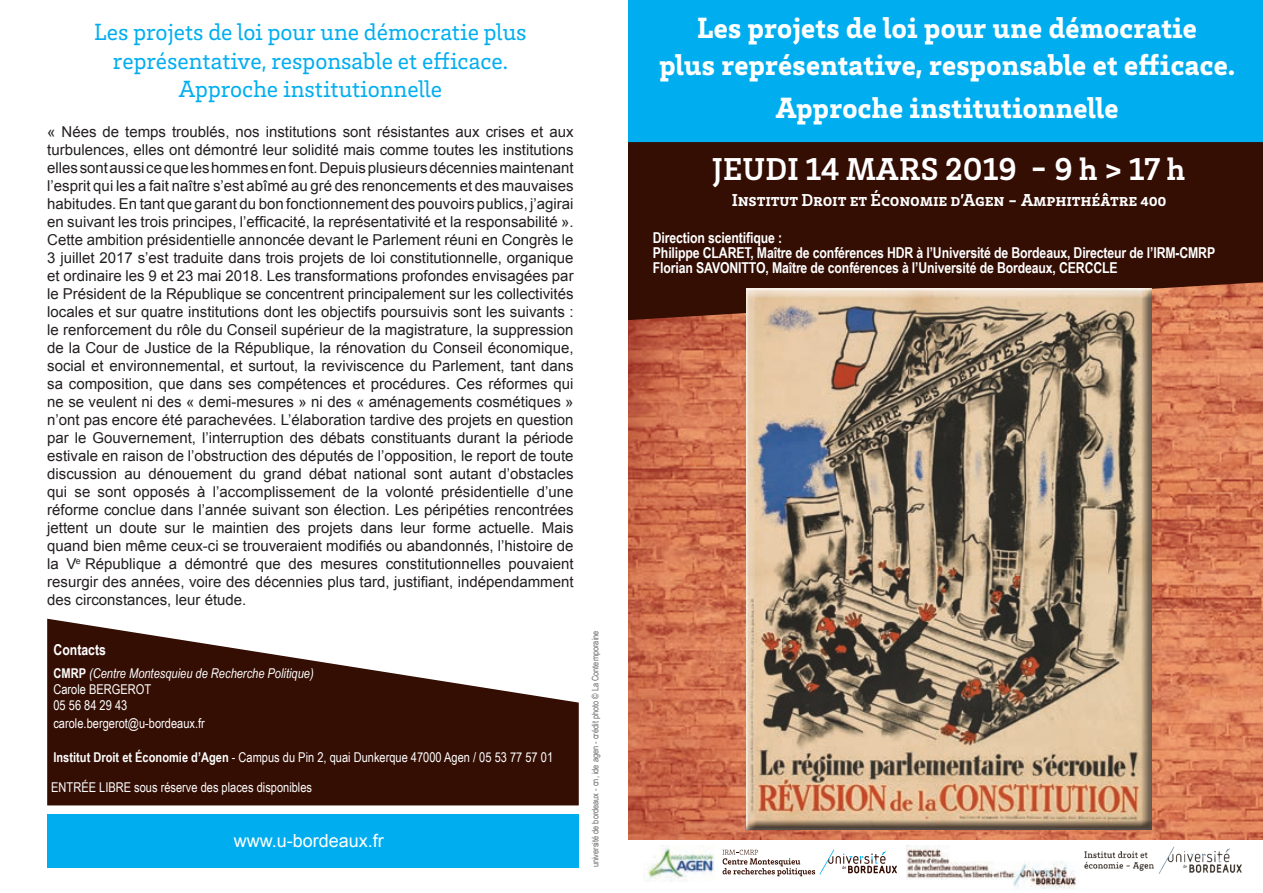
<style>
.page{position:relative;width:1263px;height:893px;background:#fff}
.page>*{position:absolute;margin:0;border:0;box-sizing:border-box;transform-origin:0 0}
.t1{font:700 32.4px "Brix Slab";color:#fff}
.t2{font:900 30px/36.9px "Brix Slab";letter-spacing:.01em;color:#fff;text-align:center}
.t3{font:24px/28.8px "Brix Slab";color:#00aeef;text-align:center}
.t4{font:18px "Arial";color:#fff}
.t5{font:700 17.7px "Brix Slab";letter-spacing:-.01em;color:#fff}
.t6{font:15px/18px "Arial";color:#231f20}
.t7{font:700 15px/15px "Arial Narrow";letter-spacing:-.01em;color:#fff}
.t8{font:15px/18px "Arial";color:#fff}
.t9{font:13.5px "Arial Narrow";color:#fff}
.t10{font:italic 13.5px/16.2px "Arial Narrow";color:#fff}
.t11{font:9px "Arial Narrow";color:#231f20}
.s1{font-weight:700;font-style:normal}
.s2{font-style:normal}
.s3{font-weight:700}
</style>
<div class="page">
<img style="left:628px;top:334px;width:635px;height:506px">
<div style="left:628px;top:0;width:635px;height:142px;background:#00aeef"></div>
<svg style="left:628px;top:142px;width:635px;height:192px;background:#3f1408"></svg>
<img style="left:643px;top:845px;width:71px;height:37px">
<div style="left:746px;top:288px;width:408px;height:543px;background:#231f20;opacity:.75"></div>
<img style="left:906px;top:845px;width:170px;height:44px">
<img style="left:1079px;top:839px;width:167px;height:35px">
<svg style="left:722px;top:849px;width:175px;height:27px"></svg>
<svg style="left:47px;top:619px;width:532px;height:186px;fill:#340d03"></svg>
<div style="left:47px;top:814px;width:532px;height:53px;background:#00aeef"></div>
<h3 class="t3" style="left:94px;top:16px;width:434px">Les projets de loi pour une démocratie plus représentative, responsable et efficace.<br>Approche institutionnelle</h3>
<p class="t6" style="left:47px;top:123px;width:528px;text-align:justify">« Nées de temps troublés, nos institutions sont résistantes aux crises et aux turbulences, elles ont démontré leur solidité mais comme toutes les institutions elles sont aussi ce que les hommes en font. Depuis plusieurs décennies maintenant l’esprit qui les a fait naître s’est abîmé au gré des renoncements et des mauvaises habitudes. En tant que garant du bon fonctionnement des pouvoirs publics, j’agirai en suivant les trois principes, l’efficacité, la représentativité et la responsabilité ».<br>Cette ambition présidentielle annoncée devant le Parlement réuni en Congrès le 3 juillet 2017 s’est traduite dans trois projets de loi constitutionnelle, organique et ordinaire les 9 et 23 mai 2018. Les transformations profondes envisagées par le Président de la République se concentrent principalement sur les collectivités locales et sur quatre institutions dont les objectifs poursuivis sont les suivants : le renforcement du rôle du Conseil supérieur de la magistrature, la suppression de la Cour de Justice de la République, la rénovation du Conseil économique, social et environnemental, et surtout, la reviviscence du Parlement, tant dans sa composition, que dans ses compétences et procédures. Ces réformes qui ne se veulent ni des « demi-mesures » ni des « aménagements cosmétiques » n’ont pas encore été parachevées. L’élaboration tardive des projets en question par le Gouvernement, l’interruption des débats constituants durant la période estivale en raison de l’obstruction des députés de l’opposition, le report de toute discussion au dénouement du grand débat national sont autant d’obstacles qui se sont opposés à l’accomplissement de la volonté présidentielle d’une réforme conclue dans l’année suivant son élection. Les péripéties rencontrées jettent un doute sur le maintien des projets dans leur forme actuelle. Mais quand bien même ceux-ci se trouveraient modifiés ou abandonnés, l’histoire de la V<sup>e</sup> République a démontré que des mesures constitutionnelles pouvaient resurgir des années, voire des décennies plus tard, justifiant, indépendamment des circonstances, leur étude.</p>
<p class="t7" style="left:53px;top:642px;width:54px">Contacts</p>
<p class="t10" style="left:53px;top:665px;width:262px"><span class="s1">CMRP</span> (Centre Montesquieu de Recherche Politique)<br><span class="s2">Carole Bergerot<br>05 56 84 29 43</span></p>
<p class="t9" style="left:53px;top:713px;width:153px">carole.bergerot@u-bordeaux.fr</p>
<p class="t9" style="left:53px;top:748px;width:501px"><span class="s3">Institut Droit et économie d’Agen</span> - Campus du Pin 2, quai Dunkerque 47000 Agen / 05 53 77 57 01</p>
<h3 class="t3" style="left:433px;top:45px;width:18px">f</h3>
<p class="t6" style="left:47px;top:465px;width:528px;text-indent:75px">au dénouement du grand débat national sont aut n d’obstacles qui se sont opposés à l’accomplissement de la volonté présidentielle d’une réform conclu dans l’année suivant on élection. Les péripéties rencontrées jettent un doute sur le maintien des projet dans leur forme actuelle. Mais quand bien même ceux-ci se trouveraient modifiés ou abandonnés, l’histoire de la V République a démontré que des mesures constituti nelles pouvaient resurgir des anné , voir des déc nnies plus tard, justifiant, indépendamment des circonsta ces, l ur ét de.</p>
<p class="t4" style="left:53px;top:664px;width:73px">Contacts</p>
<p class="t8" style="left:53px;top:691px;width:86px">nom prénom fonction</p>
<p class="t8" style="left:53px;top:745px;width:57px">m@mail</p>
<p class="t9" style="left:65px;top:778px;width:225px">trée libre sous réserve des places disponibles</p>
<p class="t9" style="left:51px;top:778px;width:262px">Entrée libre sous réserve des places disponibles</p>
<p class="t4" style="left:234px;top:829px;width:152px">www.u-bordeaux.fr</p>
<p class="t11" style="left:589px;top:867px;width:238px;rotate:-90deg">université de bordeaux - cn, ide agen - crédit photo © La Contemporaine</p>
<h2 class="t2" style="left:659px;top:8px;width:577px">Les projets de loi pour une démocratie<br>plus représentative, responsable et efficace.</h2>
<h2 class="t2" style="left:776px;top:88px;width:344px">Approche institutionnelle</h2>
<h1 class="t1" style="left:712px;top:148px;width:474px">Jeudi 14 mars 2019 - 9 h &gt; 17 h</h1>
<p class="t5" style="left:732px;top:189px;width:436px">Institut Droit et économie d’Agen - amphithéâtre 400</p>
<p class="t7" style="left:653px;top:229px;width:564px">Direction scientifique :<br>Philippe Claret, Maître de conférences HDR à l’Université de Bordeaux, Directeur de l’IRM-CMRP<br>Florian Savonitto, Maître de conférences à l’Université de Bordeaux, CERCCLE</p>
</div>
